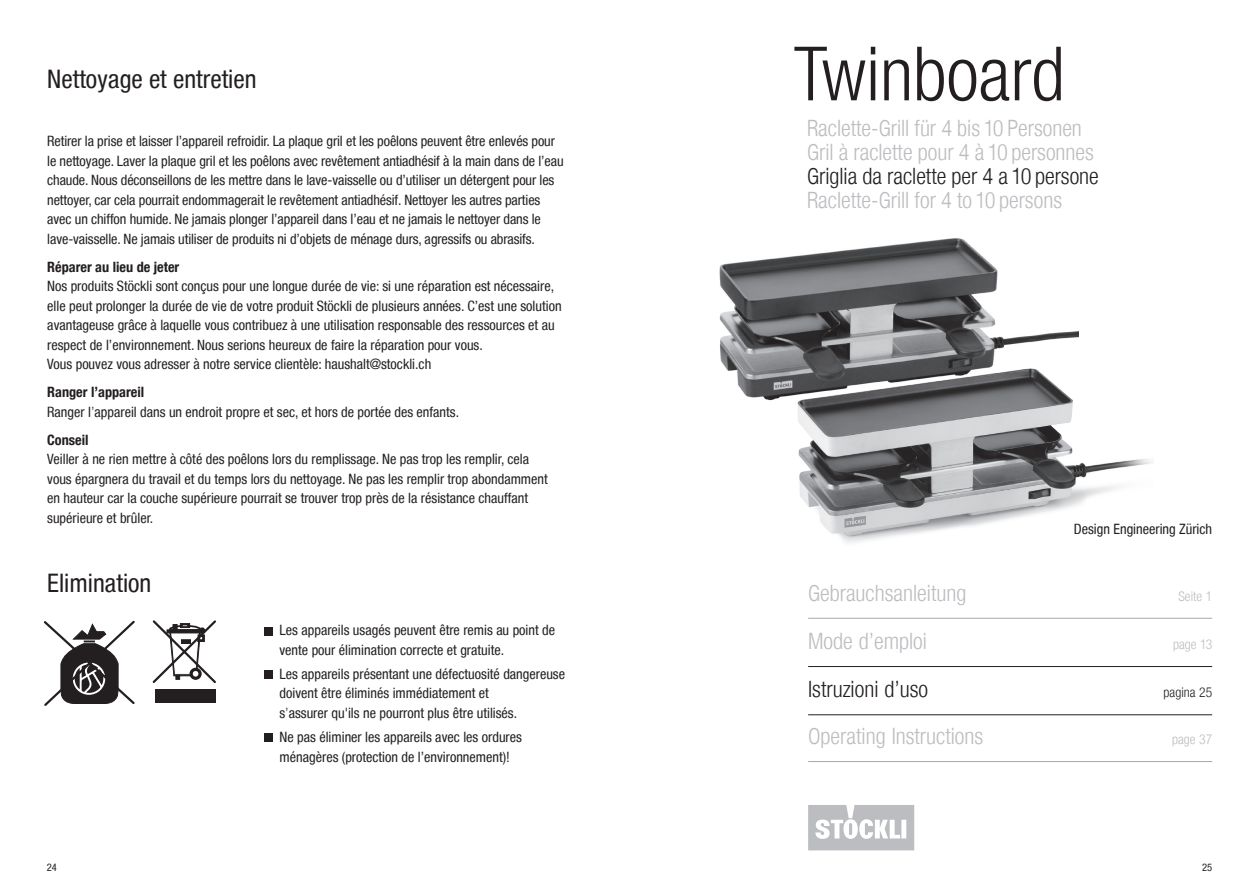
<style>
.page{position:relative;width:1259px;height:893px;background:#fff}
.page>*{position:absolute;margin:0;border:0;box-sizing:border-box;transform-origin:0 0}
._01_Titel_Titelseite{font:300 condensed 75px "Helvetica Neue LT";color:#231f20}
._02_Titel2{font:condensed 25.5px "Helvetica Neue LT";color:#231f20}
._03_Untertitel_Racle{font:300 condensed 22.5px "Helvetica Neue LT";color:#bcbdc0}
._00_Inhalt_Titelseit{font:300 condensed 22.5px "Helvetica Neue LT";color:#bcbdc0}
._03_Untertitel_Racle-2{font:300 condensed 22.5px "Helvetica Neue LT";color:#231f20}
._00_Inhalt_Titelseit-2{font:300 condensed 22.5px "Helvetica Neue LT";color:#231f20}
._03_Lauftext{font:condensed 14.25px/19.5px "Helvetica Neue LT";letter-spacing:-.005em;color:#231f20}
._04_Lauftext_Aufzähl{font:condensed 14.25px/19.5px "Helvetica Neue LT";color:#231f20}
._03_Lauftext-2{font:700 condensed 14.25px "Helvetica Neue LT";color:#231f20}
.lauftext{font:condensed 14.25px "Helvetica Neue LT";color:#231f20}
._04_Lauftext_Aufzähl-2{font:700 condensed 14.25px "Helvetica Neue LT";color:#231f20}
._00_Inhalt_Titelseit-3{font:300 condensed 13.5px "Helvetica Neue LT";color:#bcbdc0}
._00_Inhalt_Titelseit-4{font:300 condensed 13.5px "Helvetica Neue LT";color:#231f20}
._03_Lauftext-3{font:condensed 10.5px "Helvetica Neue LT";color:#231f20}
.s1{font-weight:300}
</style>
<div class="page">
<img style="left:719px;top:238px;width:359px;height:160px">
<img style="left:760px;top:364px;width:393px;height:179px">
<div style="left:155px;top:690px;width:60px;height:13px;background:#231f20"></div>
<svg style="left:152px;top:620px;width:64px;height:63px"></svg>
<svg style="left:44px;top:620px;width:91px;height:86px"></svg>
<div style="left:264px;top:627px;width:9px;height:8px;background:#231f20"></div>
<div style="left:264px;top:670px;width:9px;height:9px;background:#231f20"></div>
<div style="left:264px;top:734px;width:9px;height:8px;background:#231f20"></div>
<svg style="left:808px;top:805px;width:106px;height:45px"></svg>
<hr style="left:808px;top:618px;width:404px;height:1px;background:#a8a9ad">
<hr style="left:808px;top:666px;width:404px;height:1px;background:#231f20">
<hr style="left:808px;top:714px;width:404px;height:1px;background:#231f20">
<hr style="left:808px;top:761px;width:404px;height:1px;background:#a8a9ad">
<p class="_02_Titel2" style="left:47px;top:64px;width:211px">Nettoyage et entretien</p>
<p class="_03_Lauftext" style="left:47px;top:131px;width:518px">Retirer la prise et laisser l’appareil refroidir. La plaque gril et les poêlons peuvent être enlevés pour le nettoyage. Laver la plaque gril et les poêlons avec revêtement antiadhésif à la main dans de l’eau chaude. Nous déconseillons de les mettre dans le lave-vaisselle ou d’utiliser un détergent pour les nettoyer, car cela pourrait endommagerait le revêtement antiadhésif. Nettoyer les autres parties avec un chiffon humide. Ne jamais plonger l’appareil dans l’eau et ne jamais le nettoyer dans le lave-vaisselle. Ne jamais utiliser de produits ni d’objets de ménage durs, agressifs ou abrasifs.</p>
<p class="_03_Lauftext-2" style="left:47px;top:258px;width:134px">Réparer au lieu de jeter</p>
<p class="_04_Lauftext_Aufzähl" style="left:47px;top:276px;width:516px">Nos produits Stöckli sont conçus pour une longue durée de vie: si une réparation est nécessaire, elle peut prolonger la durée de vie de votre produit Stöckli de plusieurs années. C’est une solution avantageuse grâce à laquelle vous contribuez à une utilisation responsable des ressources et au respect de l’environnement. Nous serions heureux de faire la réparation pour vous.<br>Vous pouvez vous adresser à notre service clientèle: haushalt@stockli.ch</p>
<p class="_03_Lauftext-2" style="left:47px;top:383px;width:99px">Ranger l’appareil</p>
<p class="_04_Lauftext_Aufzähl" style="left:47px;top:402px;width:413px">Ranger l<span class="s1">’</span>appareil dans un endroit propre et sec, et hors de portée des enfants.</p>
<p class="_04_Lauftext_Aufzähl-2" style="left:47px;top:431px;width:43px">Conseil</p>
<p class="_04_Lauftext_Aufzähl" style="left:47px;top:449px;width:502px">Veiller à ne rien mettre à côté des poêlons lors du remplissage. Ne pas trop les remplir, cela vous épargnera du travail et du temps lors du nettoyage. Ne pas les remplir trop abondamment en hauteur car la couche supérieure pourrait se trouver trop près de la résistance chauffant supérieure et brûler.</p>
<p class="_02_Titel2" style="left:47px;top:568px;width:106px">Elimination</p>
<p class="_03_Lauftext" style="left:279px;top:620px;width:277px">Les appareils usagés peuvent être remis au point de vente pour élimination correcte et gratuite.</p>
<p class="_03_Lauftext" style="left:279px;top:664px;width:287px">Les appareils présentant une défectuosité dangereuse doivent être éliminés immédiatement et<br>s<span class="s1">’</span>assurer qu'ils ne pourront plus être utilisés.</p>
<p class="_03_Lauftext" style="left:279px;top:727px;width:244px">Ne pas éliminer les appareils avec les ordures ménagères (protection de l’environnement)!</p>
<p class="_01_Titel_Titelseite" style="left:794px;top:31px;width:272px">Twinboard</p>
<p class="_03_Untertitel_Racle" style="left:807px;top:115px;width:276px">Raclette-Grill für 4 bis 10 Personen</p>
<p class="_03_Untertitel_Racle" style="left:807px;top:139px;width:288px">Gril à raclette pour 4 à 10 personnes</p>
<p class="_03_Untertitel_Racle-2" style="left:807px;top:163px;width:293px">Griglia da raclette per 4 a 10 persone</p>
<p class="_03_Untertitel_Racle" style="left:807px;top:187px;width:256px">Raclette-Grill for 4 to 10 persons</p>
<p class="lauftext" style="left:1074px;top:521px;width:140px">Design Engineering Zürich</p>
<p class="_00_Inhalt_Titelseit" style="left:808px;top:580px;width:160px">Gebrauchsanleitung</p>
<p class="_00_Inhalt_Titelseit-3" style="left:1178px;top:588px;width:35px">Seite 1</p>
<p class="_00_Inhalt_Titelseit" style="left:808px;top:628px;width:120px">Mode d’emploi</p>
<p class="_00_Inhalt_Titelseit-3" style="left:1173px;top:637px;width:41px">page 13</p>
<p class="_00_Inhalt_Titelseit-2" style="left:808px;top:676px;width:121px">Istruzioni d’uso</p>
<p class="_00_Inhalt_Titelseit-4" style="left:1163px;top:685px;width:50px">pagina 25</p>
<p class="_00_Inhalt_Titelseit" style="left:808px;top:723px;width:177px">Operating Instructions</p>
<p class="_00_Inhalt_Titelseit-3" style="left:1172px;top:732px;width:42px">page 37</p>
<p class="_03_Lauftext-3" style="left:47px;top:862px;width:12px">24</p>
<p class="_03_Lauftext-3" style="left:1202px;top:862px;width:12px">25</p>
</div>
